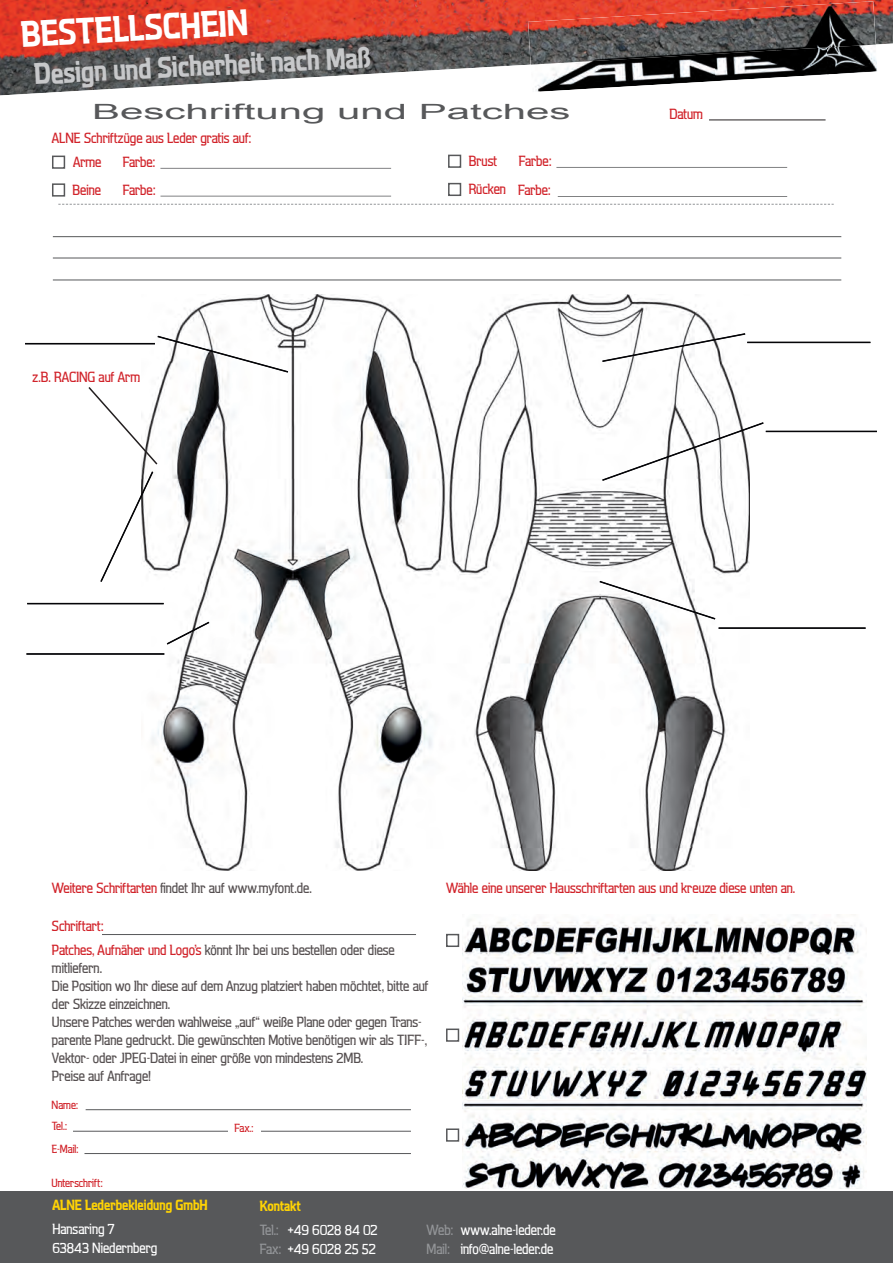
<style>
.page{position:relative;width:893px;height:1263px;background:#fff}
.page>*{position:absolute;margin:0;border:0;box-sizing:border-box;transform-origin:0 0}
.t1{font:700 37.5px "Aquarius";color:#fff}
.t2{font:700 30.3px "Aquarius";color:#c7c8ca}
.t3{font:21px "Arial";color:#57585a;scale:2 1}
.t4{font:500 15px/18px "Aquarius";color:#565051}
.t5{font:500 15px/24.3px "Aquarius";color:#d1232a}
.t6{font:500 15px/19.5px "Aquarius";color:#fff}
.t7{font:700 15px "Aquarius";color:#fed304}
.t8{font:500 12px/21.5px "Aquarius";color:#d1232a}
.s1{color:#d1232a}
.s2{color:#565051}
.s3{font-weight:700;color:#fed304}
.s4{color:#939598}
</style>
<div class="page">
<div style="left:0;top:1192px;width:893px;height:71px;background:#57585a"></div>
<img style="left:0;top:0;width:893px;height:95px">
<img style="left:531px;top:45px;width:346px;height:47px">
<img style="left:528px;top:1px;width:348px;height:64px">
<img style="left:141px;top:295px;width:609px;height:575px">
<svg style="left:58px;top:204px;width:776px;height:1px"></svg>
<svg style="left:598px;top:580px;width:119px;height:41px"></svg>
<svg style="left:601px;top:421px;width:163px;height:61px"></svg>
<svg style="left:601px;top:332px;width:146px;height:31px"></svg>
<svg style="left:156px;top:335px;width:134px;height:39px"></svg>
<hr style="left:25px;top:343px;width:130px;height:1px;background:#040407">
<svg style="left:165px;top:620px;width:46px;height:26px"></svg>
<svg style="left:88px;top:385px;width:71px;height:198px"></svg>
<hr style="left:27px;top:603px;width:137px;height:1px;background:#040407">
<hr style="left:26px;top:653px;width:138px;height:2px;background:#040407">
<hr style="left:719px;top:627px;width:147px;height:2px;background:#040407">
<hr style="left:766px;top:431px;width:111px;height:1px;background:#040407">
<hr style="left:747px;top:342px;width:123px;height:1px;background:#040407">
<hr style="left:73px;top:1131px;width:338px;height:1px;background:#57585a">
<div style="left:228px;top:1118px;width:33px;height:19px;background:#fff"></div>
<hr style="left:709px;top:120px;width:116px;height:1px;background:#231f20">
<div style="left:446px;top:934px;width:13px;height:13px;border:2px solid #57585a"></div>
<div style="left:446px;top:1128px;width:13px;height:14px;border:2px solid #57585a"></div>
<div style="left:446px;top:1028px;width:13px;height:14px;border:2px solid #57585a"></div>
<hr style="left:86px;top:1109px;width:325px;height:1px;background:#57585a">
<hr style="left:84px;top:1153px;width:327px;height:1px;background:#57585a">
<div style="left:52px;top:156px;width:13px;height:13px;border:2px solid #57585a"></div>
<div style="left:52px;top:183px;width:13px;height:14px;border:2px solid #57585a"></div>
<div style="left:448px;top:155px;width:13px;height:13px;border:2px solid #57585a"></div>
<div style="left:448px;top:183px;width:13px;height:13px;border:2px solid #57585a"></div>
<hr style="left:160px;top:167px;width:231px;height:2px;background:#57585a">
<hr style="left:161px;top:195px;width:230px;height:2px;background:#57585a">
<hr style="left:556px;top:167px;width:231px;height:1px;background:#57585a">
<hr style="left:558px;top:196px;width:229px;height:1px;background:#57585a">
<img style="left:462px;top:915px;width:405px;height:273px">
<hr style="left:53px;top:236px;width:788px;height:1px;background:#57585a">
<hr style="left:53px;top:258px;width:788px;height:1px;background:#57585a">
<hr style="left:53px;top:280px;width:788px;height:1px;background:#57585a">
<hr style="left:102px;top:934px;width:314px;height:1px;background:#57585a">
<h1 class="t1" style="left:20px;top:14px;width:229px;rotate:-3deg">BESTELLSCHEIN</h1>
<h2 class="t2" style="left:34px;top:58px;width:338px;rotate:-3deg">Design und Sicherheit nach Maß</h2>
<h3 class="t3" style="left:92px;top:97px;width:241px">Beschriftung und Patches</h3>
<p class="t5" style="left:73px;top:126px;width:180px;text-indent:-21px">ALNE Schriftzüge aus Leder gratis auf:<br>Arme</p>
<p class="t5" style="left:469px;top:149px;width:30px">Brust</p>
<p class="t5" style="left:469px;top:147px;width:84px;line-height:28px;text-align:right">Farbe:<br>Rücken Farbe:</p>
<p class="t5" style="left:123px;top:150px;width:34px">Farbe:</p>
<p class="t5" style="left:72px;top:178px;width:30px">Beine</p>
<p class="t5" style="left:123px;top:178px;width:34px">Farbe:</p>
<p class="t5" style="left:32px;top:365px;width:109px">z.B. RACING auf Arm</p>
<p class="t5" style="left:669px;top:102px;width:35px">Datum</p>
<p class="t4" style="left:52px;top:879px;width:262px"><span class="s1">Weitere Schriftarten</span> findet Ihr auf www.myfont.de.</p>
<p class="t5" style="left:446px;top:876px;width:351px">Wähle eine unserer Hausschriftarten aus und kreuze diese unten an.</p>
<p class="t5" style="left:52px;top:915px;width:344px;line-height:23.4px">Schriftart:<br>Patches, Aufnäher und Logo’s <span class="s2">könnt Ihr bei uns bestellen oder diese</span></p>
<p class="t4" style="left:52px;top:959px;width:378px">mitliefern.<br>Die Position wo Ihr diese auf dem Anzug platziert haben möchtet, bitte auf der Skizze einzeichnen.<br>Unsere Patches werden wahlweise „auf“ weiße Plane oder gegen Trans&shy;parente Plane gedruckt. Die gewünschten Motive benötigen wir als TIFF-, Vektor- oder JPEG-Datei in einer größe von mindestens 2MB.<br>Preise auf Anfrage!</p>
<p class="t8" style="left:52px;top:1094px;width:28px">Name:<br>Tel.:</p>
<p class="t8" style="left:52px;top:1138px;width:28px">E-Mail:</p>
<p class="t8" style="left:51px;top:1173px;width:53px">Unterschrift:</p>
<p class="t7" style="left:52px;top:1197px;width:157px">ALNE Lederbekleidung GmbH</p>
<p class="t6" style="left:52px;top:1219px;width:107px">Hansaring 7<br>63843 Niedernberg</p>
<p class="t8" style="left:234px;top:1118px;width:20px">Fax.:</p>
<p class="t6" style="left:260px;top:1194px;width:119px;line-height:23.7px"><span class="s3">Kontakt<br></span><span class="s4">Tel.:</span> +49 6028 84 02</p>
<p class="t6" style="left:260px;top:1239px;width:117px"><span class="s4">Fax:</span> +49 6028 25 52</p>
<p class="t6" style="left:427px;top:1220px;width:131px"><span class="s4">Web:</span> www.alne-leder.de<br><span class="s4">Mail:</span> info@alne-leder.de</p>
</div>
